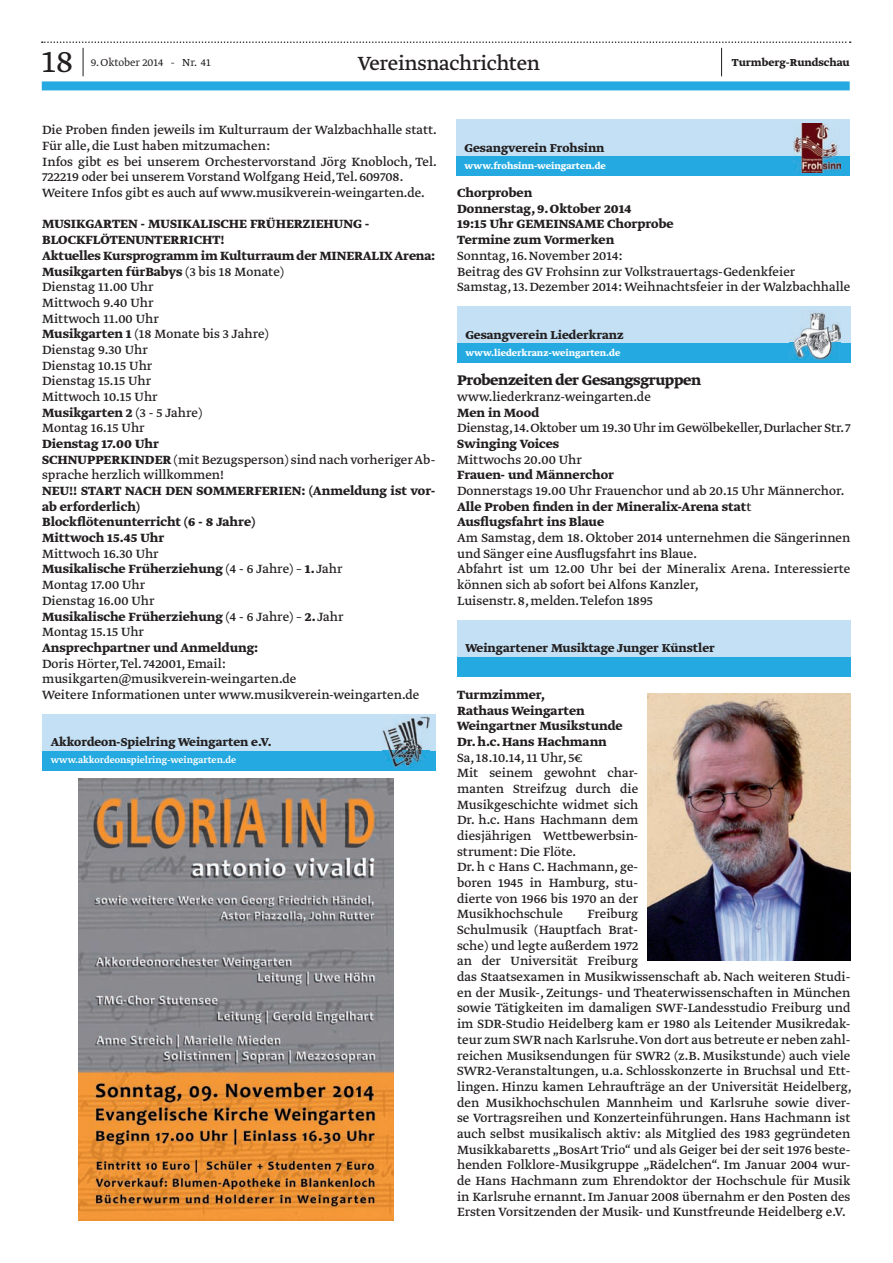
<style>
.page{position:relative;width:893px;height:1263px;background:#fff}
.page>*{position:absolute;margin:0;border:0;box-sizing:border-box;transform-origin:0 0}
.t1{font:300 36px "Greta Text Std";color:#231f20}
.t2{font:22.5px "Greta Text Std";letter-spacing:-.015em;color:#231f20}
.t3{font:700 16.5px "Greta Text Std";letter-spacing:-.02em;color:#231f20}
.t4{font:14.1px/15.8px "Greta Text Std";color:#231f20}
.t5{font:700 14.1px/15.8px "Greta Text Std";color:#231f20}
.t6{font:700 13.5px "Greta Text Std";color:#231f20}
.t7{font:300 12px "Greta Text Std";color:#231f20}
.t8{font:700 12px "Greta Text Std";color:#231f20}
.t9{font:700 10.5px "Greta Text Std";color:#fff}
.t10{font:500 10.5px "Greta Text Std";color:#fff}
.s1{font-weight:700}
.s2{font-weight:400}
</style>
<div class="page">
<div style="left:42px;top:81px;width:808px;height:9px;background:#24aae1"></div>
<svg style="left:42px;top:41px;width:809px;height:35px"></svg>
<div style="left:456px;top:119px;width:394px;height:57px;background:#c3e0f4"></div>
<div style="left:456px;top:156px;width:394px;height:20px;background:#24aae1"></div>
<img style="left:793px;top:123px;width:47px;height:49px">
<div style="left:43px;top:713px;width:393px;height:57px;background:#c3e0f4"></div>
<div style="left:43px;top:750px;width:393px;height:20px;background:#24aae1"></div>
<img style="left:382px;top:717px;width:47px;height:51px">
<img style="left:79px;top:779px;width:314px;height:441px">
<div style="left:457px;top:306px;width:393px;height:57px;background:#c3e0f4"></div>
<div style="left:457px;top:343px;width:393px;height:20px;background:#24aae1"></div>
<img style="left:790px;top:312px;width:51px;height:47px">
<div style="left:457px;top:620px;width:393px;height:56px;background:#c3e0f4"></div>
<div style="left:457px;top:657px;width:393px;height:19px;background:#24aae1"></div>
<img style="left:647px;top:694px;width:203px;height:267px">
<h1 class="t1" style="left:42px;top:41px;width:33px">18</h1>
<p class="t7" style="left:91px;top:56px;width:122px">9. Oktober 2014 - Nr. 41</p>
<p class="t8" style="left:732px;top:56px;width:119px">Turmberg-Rundschau</p>
<h2 class="t2" style="left:358px;top:50px;width:184px">Vereinsnachrichten</h2>
<p class="t4" style="left:42px;top:123px;width:396px">Die Proben finden jeweils im Kulturraum der Walzbachhalle statt.<br>Für alle, die Lust haben mitzumachen:<br>Infos gibt es bei unserem Orchestervorstand Jörg Knobloch, Tel.<br>722219 oder bei unserem Vorstand Wolfgang Heid, Tel. 609708.<br>Weitere Infos gibt es auch auf www.musikverein-weingarten.de.</p>
<p class="t4" style="left:42px;top:217px;width:395px"><span class="s1">MUSIKGARTEN - MUSIKALISCHE FRÜHERZIEHUNG -<br>BLOCKFLÖTENUNTERRICHT!<br>Aktuelles Kursprogramm im Kulturraum der MINERALIX Arena:<br>Musikgarten fürBabys</span> (3 bis 18 Monate)<br>Dienstag 11.00 Uhr<br>Mittwoch 9.40 Uhr<br>Mittwoch 11.00 Uhr<br><span class="s1">Musikgarten 1</span> (18 Monate bis 3 Jahre)<br>Dienstag 9.30 Uhr<br>Dienstag 10.15 Uhr<br>Dienstag 15.15 Uhr<br>Mittwoch 10.15 Uhr<br><span class="s1">Musikgarten 2</span> (3 - 5 Jahre)<br>Montag 16.15 Uhr</p>
<p class="t4" style="left:42px;top:437px;width:395px"><span class="s1">Dienstag 17.00 Uhr<br>SCHNUPPERKINDER</span> (mit Bezugsperson) sind nach vorheriger Ab&shy;sprache herzlich willkommen!</p>
<p class="t5" style="left:42px;top:484px;width:395px">NEU!! START NACH DEN SOMMERFERIEN: (Anmeldung ist vor&shy;ab erforderlich)<br>Blockflötenunterricht (6 - 8 Jahre)<br>Mittwoch 15.45 Uhr</p>
<p class="t4" style="left:42px;top:546px;width:303px">Mittwoch 16.30 Uhr<br><span class="s1">Musikalische Früherziehung</span> (4 - 6 Jahre) – <span class="s1">1.</span> Jahr<br>Montag 17.00 Uhr<br>Dienstag 16.00 Uhr<br><span class="s1">Musikalische Früherziehung</span> (4 - 6 Jahre) – <span class="s1">2.</span> Jahr<br>Montag 15.15 Uhr</p>
<p class="t5" style="left:42px;top:640px;width:218px">Ansprechpartner und Anmeldung:</p>
<p class="t4" style="left:42px;top:656px;width:379px">Doris Hörter, Tel. 742001, Email: musikgarten@musikverein-weingarten.de<br>Weitere Informationen unter www.musikverein-weingarten.de</p>
<p class="t6" style="left:51px;top:734px;width:222px">Akkordeon-Spielring Weingarten e.V.</p>
<p class="t10" style="left:51px;top:754px;width:187px">www.akkordeonspielring-weingarten.de</p>
<p class="t6" style="left:465px;top:140px;width:141px">Gesangverein Frohsinn</p>
<p class="t9" style="left:465px;top:159px;width:143px">www.frohsinn-weingarten.de</p>
<p class="t5" style="left:457px;top:186px;width:218px">Chorproben<br>Donnerstag, 9. Oktober 2014<br>19:15 Uhr GEMEINSAME Chorprobe<br>Termine zum Vormerken</p>
<p class="t4" style="left:457px;top:248px;width:395px">Sonntag, 16. November 2014:<br>Beitrag des GV Frohsinn zur Volkstrauertags-Gedenkfeier<br>Samstag, 13. Dezember 2014: Weihnachtsfeier in der Walzbachhalle</p>
<p class="t6" style="left:465px;top:327px;width:160px">Gesangverein Liederkranz</p>
<p class="t9" style="left:465px;top:346px;width:156px">www.liederkranz-weingarten.de</p>
<p class="t3" style="left:457px;top:371px;width:246px">Probenzeiten der Gesangsgruppen</p>
<p class="t4" style="left:457px;top:389px;width:195px">www.liederkranz-weingarten.de</p>
<p class="t5" style="left:457px;top:405px;width:84px">Men in Mood</p>
<p class="t4" style="left:457px;top:421px;width:395px">Dienstag, 14. Oktober um 19.30 Uhr im Gewölbekeller, Durlacher Str. 7</p>
<p class="t5" style="left:457px;top:436px;width:104px">Swinging Voices</p>
<p class="t4" style="left:457px;top:452px;width:126px">Mittwochs 20.00 Uhr</p>
<p class="t5" style="left:457px;top:468px;width:158px">Frauen- und Männerchor</p>
<p class="t5" style="left:457px;top:484px;width:389px"><span class="s2">Donnerstags 19.00 Uhr Frauenchor und ab 20.15 Uhr Männerchor.<br></span>Alle Proben finden in der Mineralix-Arena stat<span class="s2">t<br></span>Ausflugsfahrt ins Blaue</p>
<p class="t4" style="left:457px;top:531px;width:395px">Am Samstag, dem 18. Oktober 2014 unternehmen die Sängerinnen und Sänger eine Ausflugsfahrt ins Blaue.<br>Abfahrt ist um 12.00 Uhr bei der Mineralix Arena. Interessierte können sich ab sofort bei Alfons Kanzler,<br>Luisenstr. 8, melden. Telefon 1895</p>
<p class="t6" style="left:465px;top:640px;width:251px">Weingartener Musiktage Junger Künstler</p>
<p class="t5" style="left:457px;top:687px;width:167px">Turmzimmer,<br>Rathaus Weingarten<br>Weingartner Musikstunde<br>Dr. h.c. Hans Hachmann</p>
<p class="t4" style="left:457px;top:750px;width:183px">Sa, 18.10.14, 11 Uhr, 5€<br>Mit seinem gewohnt char&shy;manten Streifzug durch die<br>Musikgeschichte widmet sich<br>Dr. h.c. Hans Hachmann dem diesjährigen Wettbewerbsin&shy;strument: Die Flöte.<br>Dr. h c Hans C. Hachmann, ge&shy;boren 1945 in Hamburg, stu&shy;dierte von 1966 bis 1970 an der<br>Musikhochschule</p>
<p class="t4" style="left:457px;top:907px;width:396px;text-indent:130px">Freiburg<br>Schulmusik (Hauptfach Brat-<br>sche) und legte außerdem 1972<br>an der Universität Freiburg<br>das Staatsexamen in Musikwissenschaft ab. Nach weiteren Studi&shy;en der Musik-, Zeitungs- und Theaterwissenschaften in München sowie Tätigkeiten im damaligen SWF-Landesstudio Freiburg und im SDR-Studio Heidelberg kam er 1980 als Leitender Musikredak&shy;teur zum SWR nach Karlsruhe.Von dort aus betreute er neben zahl&shy;reichen Musiksendungen für SWR2 (z.B. Musikstunde) auch viele SWR2-Veranstaltungen, u.a. Schlosskonzerte in Bruchsal und Ett&shy;lingen. Hinzu kamen Lehraufträge an der Universität Heidelberg, den Musikhochschulen Mannheim und Karlsruhe sowie diver&shy;se Vortragsreihen und Konzerteinführungen. Hans Hachmann ist auch selbst musikalisch aktiv: als Mitglied des 1983 gegründeten Musikkabaretts „BosArt Trio“ und als Geiger bei der seit 1976 beste&shy;henden Folklore-Musikgruppe „Rädelchen“. Im Januar 2004 wur&shy;de Hans Hachmann zum Ehrendoktor der Hochschule für Musik in Karlsruhe ernannt. Im Januar 2008 übernahm er den Posten des Ersten Vorsitzenden der Musik- und Kunstfreunde Heidelberg e.V.</p>
</div>
